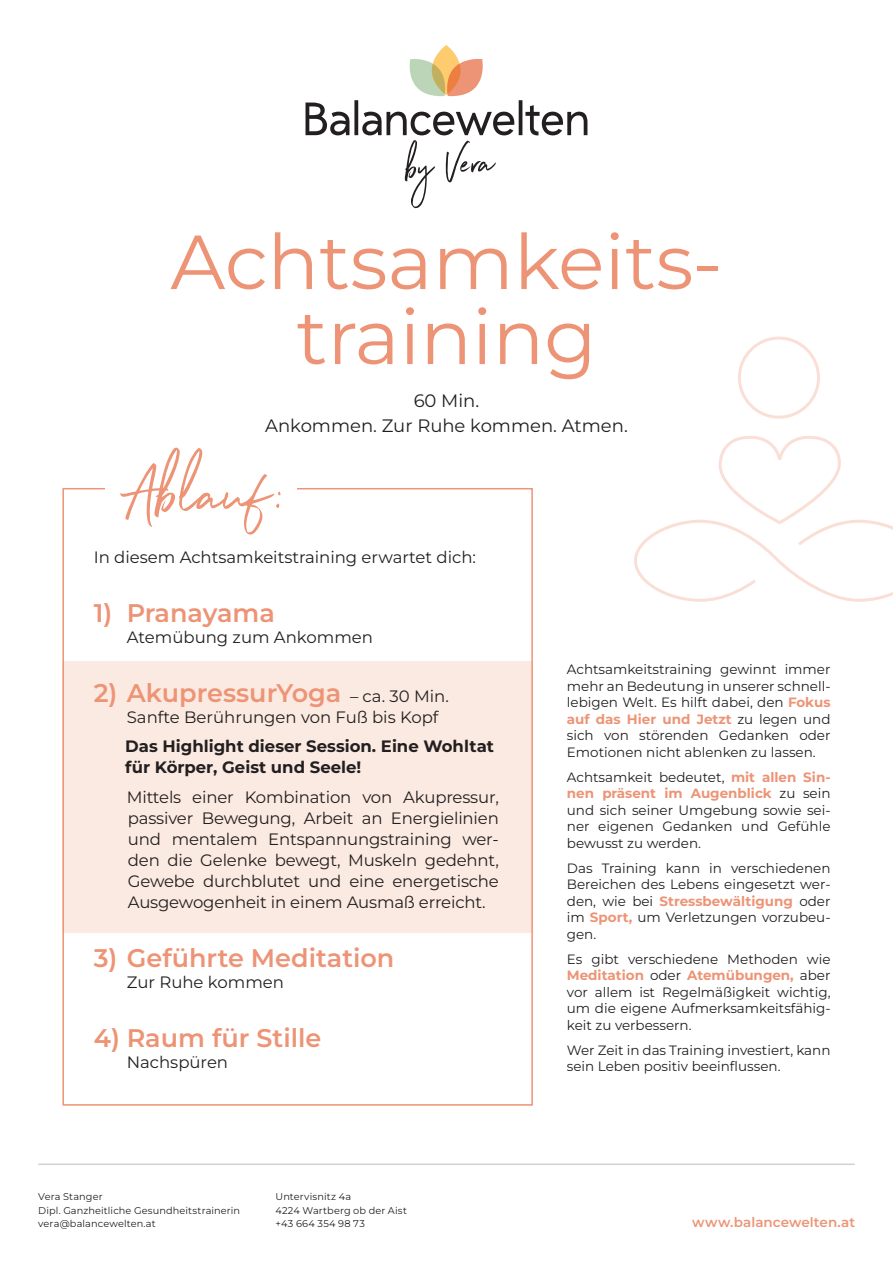
<style>
.page{position:relative;width:893px;height:1263px;background:#fff}
.page>*{position:absolute;margin:0;border:0;box-sizing:border-box;transform-origin:0 0}
.t1{font:76.5px/75px "Montserrat";color:#ed9476;text-align:center}
.t2{font:72px "Northwell Clean";color:#ed9476}
.t3{font:600 25.5px "Montserrat";color:#ed9476}
.t4{font:18px/25.5px "Montserrat";color:#231f20;text-align:center}
.t5{font:16.5px/21px "Montserrat";color:#231f20;text-align:justify}
.t6{font:700 16.5px/21px "Montserrat";color:#231f20}
.t7{font:13.5px/16.5px "Montserrat";color:#231f20;text-align:justify}
.t8{font:600 13.5px "Montserrat";letter-spacing:.005em;color:#ed9476}
.t9{font:9.75px/13.5px "Montserrat";letter-spacing:.01em;color:#231f20}
.s1{font-weight:400;font-size:16.5px;color:#231f20}
.s2{font-weight:700;color:#ed9476}
</style>
<div class="page">
<div style="left:62px;top:661px;width:471px;height:271px;background:#fbeae1"></div>
<svg style="left:305px;top:45px;width:282px;height:164px"></svg>
<div style="left:62px;top:488px;width:471px;height:618px;border:2px solid #ed9476"></div>
<div style="left:105px;top:476px;width:192px;height:32px;background:#fff"></div>
<hr style="left:38px;top:1163px;width:817px;height:2px;background:#d1d2d4">
<div style="left:738px;top:337px;width:82px;height:82px;border:3px solid #ed9476;border-radius:50%"></div>
<svg style="left:634px;top:436px;width:259px;height:166px"></svg>
<h1 class="t1" style="left:170px;top:222px;width:554px">Achtsamkeits&shy;training</h1>
<h3 class="t4" style="left:265px;top:387px;width:364px">60 Min.<br>Ankommen. Zur Ruhe kommen. Atmen.</h3>
<h2 class="t2" style="left:130px;top:441px;width:155px">Ablauf:</h2>
<p class="t5" style="left:94px;top:546px;width:384px">In diesem Achtsamkeitstraining erwartet dich:</p>
<h3 class="t3" style="left:94px;top:596px;width:183px">1) Pranayama</h3>
<p class="t5" style="left:127px;top:626px;width:248px">Atemübung zum Ankommen</p>
<h3 class="t3" style="left:94px;top:676px;width:357px">2) AkupressurYoga <span class="s1">– ca. 30 Min.</span></h3>
<p class="t5" style="left:127px;top:706px;width:313px">Sanfte Berührungen von Fuß bis Kopf</p>
<p class="t6" style="left:125px;top:735px;width:370px">Das Highlight dieser Session. Eine Wohltat für Körper, Geist und Seele!</p>
<p class="t5" style="left:127px;top:786px;width:374px">Mittels einer Kombination von Akupressur, passiver Bewegung, Arbeit an Energielinien und mentalem Entspannungstraining wer&shy;den die Gelenke bewegt, Muskeln gedehnt, Gewebe durchblutet und eine energetische Ausgewogenheit in einem Ausmaß erreicht.</p>
<h3 class="t3" style="left:94px;top:941px;width:302px">3) Geführte Meditation</h3>
<p class="t5" style="left:127px;top:971px;width:159px">Zur Ruhe kommen</p>
<h3 class="t3" style="left:94px;top:1021px;width:229px">4) Raum für Stille</h3>
<p class="t5" style="left:127px;top:1051px;width:103px">Nachspüren</p>
<p class="t7" style="left:567px;top:661px;width:265px">Achtsamkeitstraining gewinnt immer mehr an Bedeutung in unserer schnell&shy;lebigen Welt. Es hilft dabei, den <span class="s2">Fokus auf das Hier und Jetzt</span> zu legen und sich von störenden Gedanken oder Emotionen nicht ablenken zu lassen.</p>
<p class="t7" style="left:567px;top:768px;width:265px">Achtsamkeit bedeutet, <span class="s2">mit allen Sin&shy;nen präsent im Augenblick</span> zu sein und sich seiner Umgebung sowie sei&shy;ner eigenen Gedanken und Gefühle bewusst zu werden.</p>
<p class="t7" style="left:567px;top:859px;width:265px">Das Training kann in verschiedenen Bereichen des Lebens eingesetzt wer&shy;den, wie bei <span class="s2">Stressbewältigung</span> oder im <span class="s2">Sport,</span> um Verletzungen vorzubeu&shy;gen.</p>
<p class="t7" style="left:567px;top:950px;width:265px">Es gibt verschiedene Methoden wie <span class="s2">Meditation</span> oder <span class="s2">Atemübungen,</span> aber vor allem ist Regelmäßigkeit wichtig, um die eigene Aufmerksamkeitsfähig&shy;keit zu verbessern.</p>
<p class="t7" style="left:567px;top:1041px;width:265px">Wer Zeit in das Training investiert, kann sein Leben positiv beeinflussen.</p>
<p class="t9" style="left:38px;top:1189px;width:203px">Vera Stanger<br>Dipl. Ganzheitliche Gesundheitstrainerin vera@balancewelten.at</p>
<p class="t9" style="left:276px;top:1189px;width:133px">Untervisnitz 4a<br>4224 Wartberg ob der Aist +43 664 354 98 73</p>
<p class="t8" style="left:692px;top:1213px;width:164px">www.balancewelten.at</p>
</div>
